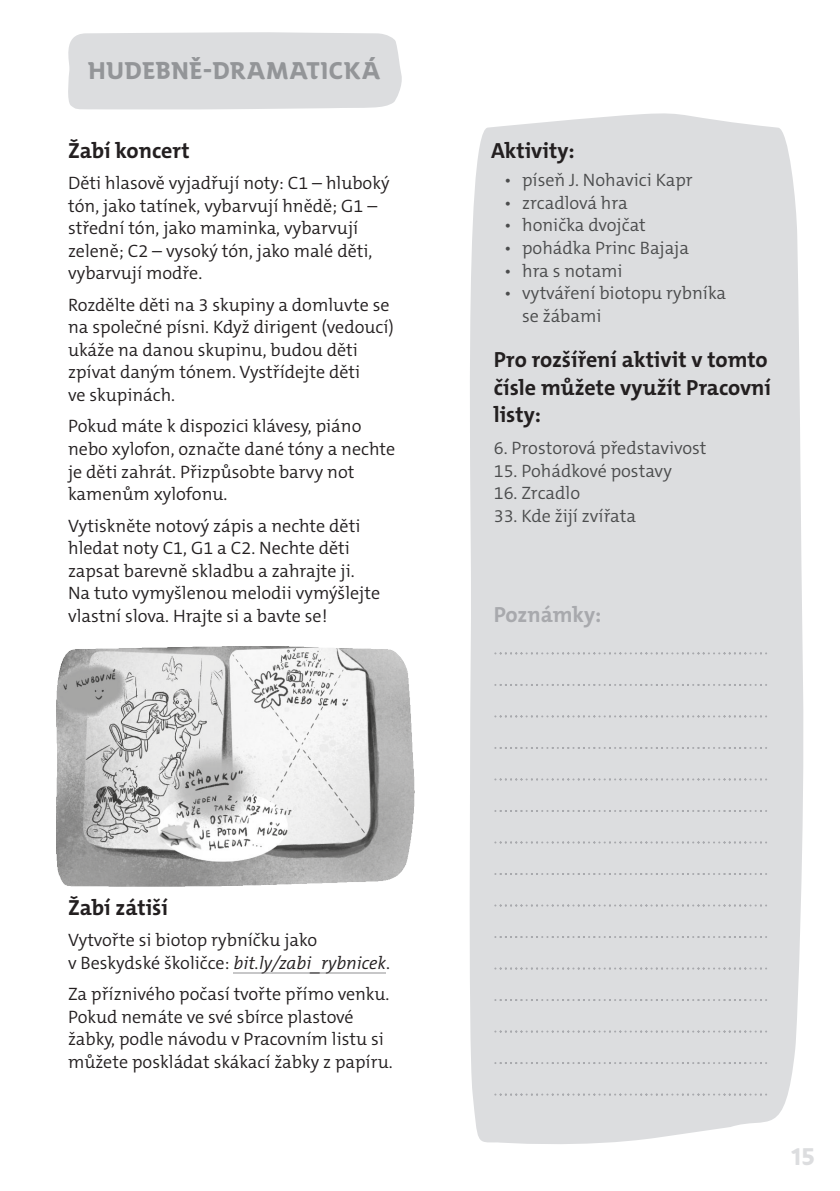
<style>
.page{position:relative;width:840px;height:1191px;background:#fff}
.page>*{position:absolute;margin:0;border:0;box-sizing:border-box;transform-origin:0 0}
.t1{font:700 24px "SKAUT";color:#939598}
.t2{font:700 24px "SKAUT";color:#dcdddf}
.t3{font:700 22px/27.6px "The Mix C5";color:#231f20}
.t4{font:700 22px "The Mix C5";letter-spacing:-.005em;color:#a8a9ad}
.t5{font:300 18px/22.4px "The Mix C5";color:#231f20}
.t6{font:300 18px/22.6px "The Mix C5";color:#4b4c4d}
.s1{font-style:italic}
</style>
<div class="page">
<div style="left:469px;top:113px;width:335px;height:1031px;background:#dcdddf"></div>
<div style="left:68px;top:32px;width:334px;height:78px;background:#dcdddf"></div>
<hr style="left:233px;top:972px;width:153px;height:1px;background:#c7c7c8">
<svg style="left:493px;top:652px;width:272px;height:2px"></svg>
<svg style="left:493px;top:684px;width:272px;height:2px"></svg>
<svg style="left:493px;top:715px;width:272px;height:2px"></svg>
<svg style="left:493px;top:747px;width:272px;height:2px"></svg>
<svg style="left:493px;top:778px;width:272px;height:2px"></svg>
<svg style="left:493px;top:810px;width:272px;height:2px"></svg>
<svg style="left:493px;top:841px;width:272px;height:2px"></svg>
<svg style="left:493px;top:873px;width:272px;height:2px"></svg>
<svg style="left:493px;top:904px;width:272px;height:2px"></svg>
<svg style="left:493px;top:936px;width:272px;height:2px"></svg>
<svg style="left:493px;top:967px;width:272px;height:2px"></svg>
<svg style="left:493px;top:999px;width:272px;height:2px"></svg>
<svg style="left:493px;top:1030px;width:272px;height:2px"></svg>
<svg style="left:493px;top:1062px;width:272px;height:2px"></svg>
<svg style="left:493px;top:1093px;width:272px;height:2px"></svg>
<img style="left:57px;top:646px;width:357px;height:240px">
<h1 class="t1" style="left:88px;top:60px;width:294px">HUDEBNĚ-DRAMATICKÁ</h1>
<p class="t3" style="left:68px;top:139px;width:123px">Žabí koncert</p>
<p class="t5" style="left:68px;top:174px;width:323px">Děti hlasově vyjadřují noty: C1 – hluboký tón, jako tatínek, vybarvují hnědě; G1 – střední tón, jako maminka, vybarvují zeleně; C2 – vysoký tón, jako malé děti, vybarvují modře.</p>
<p class="t5" style="left:68px;top:295px;width:327px">Rozdělte děti na 3 skupiny a domluvte se na společné písni. Když dirigent (vedoucí) ukáže na danou skupinu, budou děti zpívat daným tónem. Vystřídejte děti<br>ve skupinách.</p>
<p class="t5" style="left:68px;top:417px;width:328px">Pokud máte k dispozici klávesy, piáno nebo xylofon, označte dané tóny a nechte je děti zahrát. Přizpůsobte barvy not kamenům xylofonu.</p>
<p class="t5" style="left:68px;top:516px;width:313px">Vytiskněte notový zápis a nechte děti hledat noty C1, G1 a C2. Nechte děti zapsat barevně skladbu a zahrajte ji.<br>Na tuto vymyšlenou melodii vymýšlejte vlastní slova. Hrajte si a bavte se!</p>
<p class="t3" style="left:490px;top:139px;width:85px">Aktivity:</p>
<p class="t6" style="left:503px;top:170px;width:190px">• píseň J. Nohavici Kapr</p>
<p class="t6" style="left:503px;top:193px;width:125px">• zrcadlová hra</p>
<p class="t6" style="left:503px;top:216px;width:143px">• honička dvojčat</p>
<p class="t6" style="left:503px;top:238px;width:186px">• pohádka Princ Bajaja</p>
<p class="t6" style="left:503px;top:261px;width:120px">• hra s notami</p>
<p class="t6" style="left:522px;top:283px;width:205px;text-indent:-18px">• vytváření biotopu rybníka se žábami</p>
<p class="t3" style="left:493px;top:348px;width:279px">Pro rozšíření aktivit v tomto čísle můžete využít Pracovní listy:</p>
<p class="t6" style="left:493px;top:438px;width:214px">6. Prostorová představivost</p>
<p class="t6" style="left:493px;top:461px;width:179px">15. Pohádkové postavy</p>
<p class="t6" style="left:493px;top:483px;width:88px">16. Zrcadlo</p>
<p class="t6" style="left:493px;top:506px;width:144px">33. Kde žijí zvířata</p>
<p class="t4" style="left:493px;top:605px;width:109px">Poznámky:</p>
<p class="t3" style="left:68px;top:895px;width:101px">Žabí zátiší</p>
<p class="t5" style="left:68px;top:930px;width:323px">Vytvořte si biotop rybníčku jako<br>v Beskydské školičce: <span class="s1">bit.ly/zabi_rybnicek</span>.</p>
<p class="t5" style="left:68px;top:984px;width:326px">Za příznivého počasí tvořte přímo venku.<br>Pokud nemáte ve své sbírce plastové žabky, podle návodu v Pracovním listu si můžete poskládat skákací žabky z papíru.</p>
<h1 class="t2" style="left:791px;top:1146px;width:25px">15</h1>
</div>
